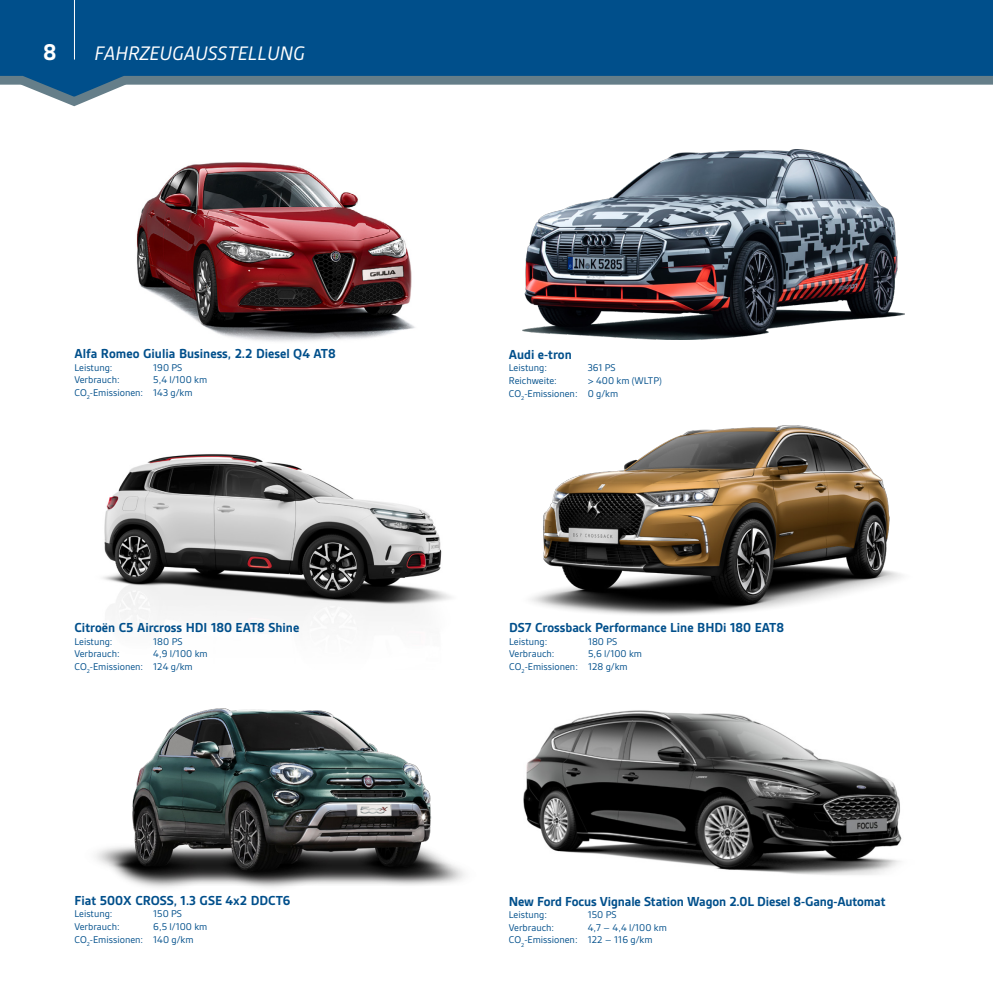
<style>
.page{position:relative;width:993px;height:993px;background:#fff}
.page>*{position:absolute;margin:0;border:0;box-sizing:border-box;transform-origin:0 0}
.t1{font:700 24.5px "Gesta";color:#fff}
.t2{font:italic 21px "Gesta";color:#fff}
.t3{font:700 14px "Gesta";color:#004f8b}
.t4{font:10.5px/12.6px "Gesta";color:#004f8b}
</style>
<div class="page">
<div style="left:0;top:0;width:992px;height:69px;background:#004f8b"></div>
<svg style="left:0;top:69px;width:992px;height:37px"></svg>
<hr style="left:74px;top:0;width:1px;height:60px;background:#fff">
<img style="left:530px;top:425px;width:372px;height:190px">
<img style="left:103px;top:454px;width:348px;height:167px">
<img style="left:95px;top:708px;width:370px;height:180px">
<img style="left:137px;top:162px;width:278px;height:180px">
<img style="left:523px;top:710px;width:379px;height:165px">
<img style="left:522px;top:150px;width:382px;height:190px">
<h1 class="t1" style="left:43px;top:38px;width:15px">8</h1>
<h2 class="t2" style="left:94px;top:41px;width:212px">FAHRZEUGAUSSTELLUNG</h2>
<h3 class="t3" style="left:74px;top:345px;width:263px">Alfa Romeo Giulia Business, 2.2 Diesel Q4 AT8</h3>
<p class="t4" style="left:74px;top:360px;width:40px">Leistung:</p>
<p class="t4" style="left:153px;top:360px;width:31px">190 PS</p>
<p class="t4" style="left:74px;top:373px;width:47px">Verbrauch:</p>
<p class="t4" style="left:74px;top:373px;width:134px;text-indent:79px">5,4 l/100 km<br>CO<sub>2</sub>-Emissionen: 143 g/km</p>
<h3 class="t3" style="left:508px;top:346px;width:64px">Audi e-tron</h3>
<p class="t4" style="left:508px;top:361px;width:40px">Leistung:</p>
<p class="t4" style="left:587px;top:361px;width:29px">361 PS</p>
<p class="t4" style="left:508px;top:374px;width:49px">Reichweite:</p>
<p class="t4" style="left:508px;top:374px;width:154px;text-indent:79px">&gt; 400 km (WLTP)<br>CO<sub>2</sub>-Emissionen: 0 g/km</p>
<h3 class="t3" style="left:74px;top:619px;width:226px">Citroën C5 Aircross HDI 180 EAT8 Shine</h3>
<p class="t4" style="left:74px;top:634px;width:40px">Leistung:</p>
<p class="t4" style="left:153px;top:634px;width:31px">180 PS</p>
<p class="t4" style="left:74px;top:647px;width:47px">Verbrauch:</p>
<p class="t4" style="left:74px;top:647px;width:135px;text-indent:79px">4,9 l/100 km<br>CO<sub>2</sub>-Emissionen: 124 g/km</p>
<h3 class="t3" style="left:509px;top:619px;width:276px">DS7 Crossback Performance Line BHDi 180 EAT8</h3>
<p class="t4" style="left:509px;top:634px;width:40px">Leistung:</p>
<p class="t4" style="left:588px;top:634px;width:31px">180 PS</p>
<p class="t4" style="left:509px;top:647px;width:47px">Verbrauch:</p>
<p class="t4" style="left:509px;top:647px;width:134px;text-indent:79px">5,6 l/100 km<br>CO<sub>2</sub>-Emissionen: 128 g/km</p>
<h3 class="t3" style="left:74px;top:891px;width:217px">Fiat 500X CROSS, 1.3 GSE 4x2 DDCT6</h3>
<p class="t4" style="left:74px;top:907px;width:40px">Leistung:</p>
<p class="t4" style="left:153px;top:907px;width:30px">150 PS</p>
<p class="t4" style="left:74px;top:919px;width:47px">Verbrauch:</p>
<p class="t4" style="left:74px;top:919px;width:134px;text-indent:79px">6,5 l/100 km<br>CO<sub>2</sub>-Emissionen: 140 g/km</p>
<h3 class="t3" style="left:508px;top:892px;width:378px">New Ford Focus Vignale Station Wagon 2.0L Diesel 8-Gang-Automat</h3>
<p class="t4" style="left:508px;top:908px;width:40px">Leistung:</p>
<p class="t4" style="left:587px;top:908px;width:30px">150 PS</p>
<p class="t4" style="left:508px;top:920px;width:47px">Verbrauch:</p>
<p class="t4" style="left:508px;top:920px;width:159px;text-indent:79px">4,7 – 4,4 l/100 km<br>CO<sub>2</sub>-Emissionen: 122 – 116 g/km</p>
</div>
